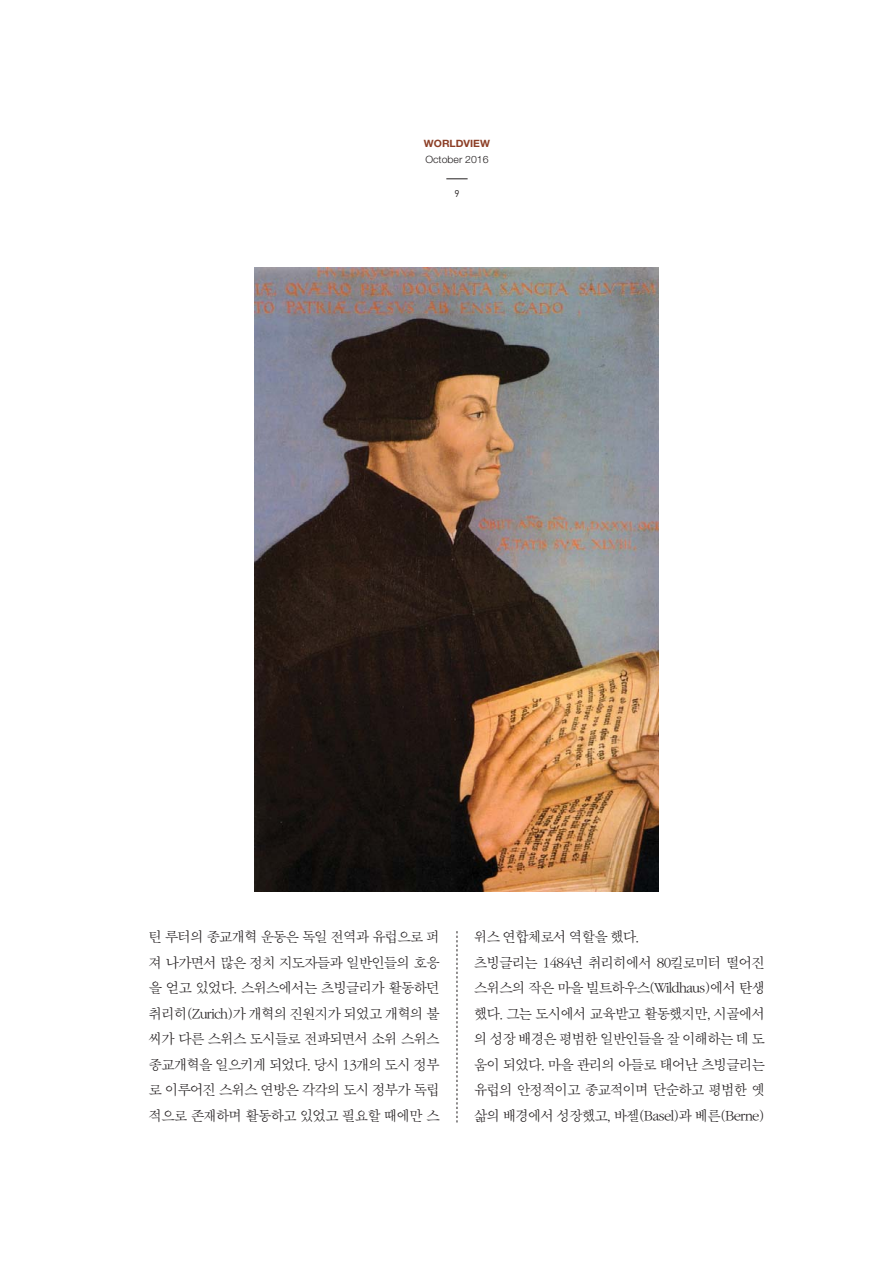
<style>
.page{position:relative;width:893px;height:1263px;background:#fff}
.page>*{position:absolute;margin:0;border:0;box-sizing:border-box;transform-origin:0 0}
.t1{font:14.25px/25.5px "SM3 S Pmu 02 KS Cms UHC H";letter-spacing:-.1em;color:#231f20;text-align:justify}
.t2{font:300 10.05px "Helvetica Neue LT Pro";color:#231f20;scale:1.04 1}
.t3{font:700 10.05px "Helvetica Neue LT Pro";color:#8d3f27;scale:1.04 1}
.t4{font:9.75px "DIN";color:#231f20}
</style>
<div class="page">
<svg style="left:446px;top:178px;width:22px;height:1px"></svg>
<img style="left:255px;top:268px;width:403px;height:624px">
<svg style="left:457px;top:931px;width:1px;height:191px"></svg>
<p class="t3" style="left:424px;top:137px;width:65px">WORLDVIEW</p>
<p class="t2" style="left:425px;top:154px;width:62px">October 2016</p>
<p class="t4" style="left:454px;top:188px;width:7px">9</p>
<p class="t1" style="left:149px;top:925px;width:293px">틴 루터의 종교개혁 운동은 독일 전역과 유럽으로 퍼 져 나가면서 많은 정치 지도자들과 일반인들의 호응 을 얻고 있었다. 스위스에서는 츠빙글리가 활동하던 취리히(Zurich)가 개혁의 진원지가 되었고 개혁의 불 씨가 다른 스위스 도시들로 전파되면서 소위 스위스 종교개혁을 일으키게 되었다. 당시 13개의 도시 정부 로 이루어진 스위스 연방은 각각의 도시 정부가 독립 적으로 존재하며 활동하고 있었고 필요할 때에만 스</p>
<p class="t1" style="left:474px;top:925px;width:293px;text-align:left">위스 연합체로서 역할을 했다.<br>츠빙글리는 1484년 취리히에서 80킬로미터 떨어진 스위스의 작은 마을 빌트하우스(Wildhaus)에서 탄생 했다. 그는 도시에서 교육받고 활동했지만, 시골에서 의 성장 배경은 평범한 일반인들을 잘 이해하는 데 도 움이 되었다. 마을 관리의 아들로 태어난 츠빙글리는 유럽의 안정적이고 종교적이며 단순하고 평범한 옛 삶의 배경에서 성장했고, 바젤(Basel)과 베른(Berne)</p>
</div>
